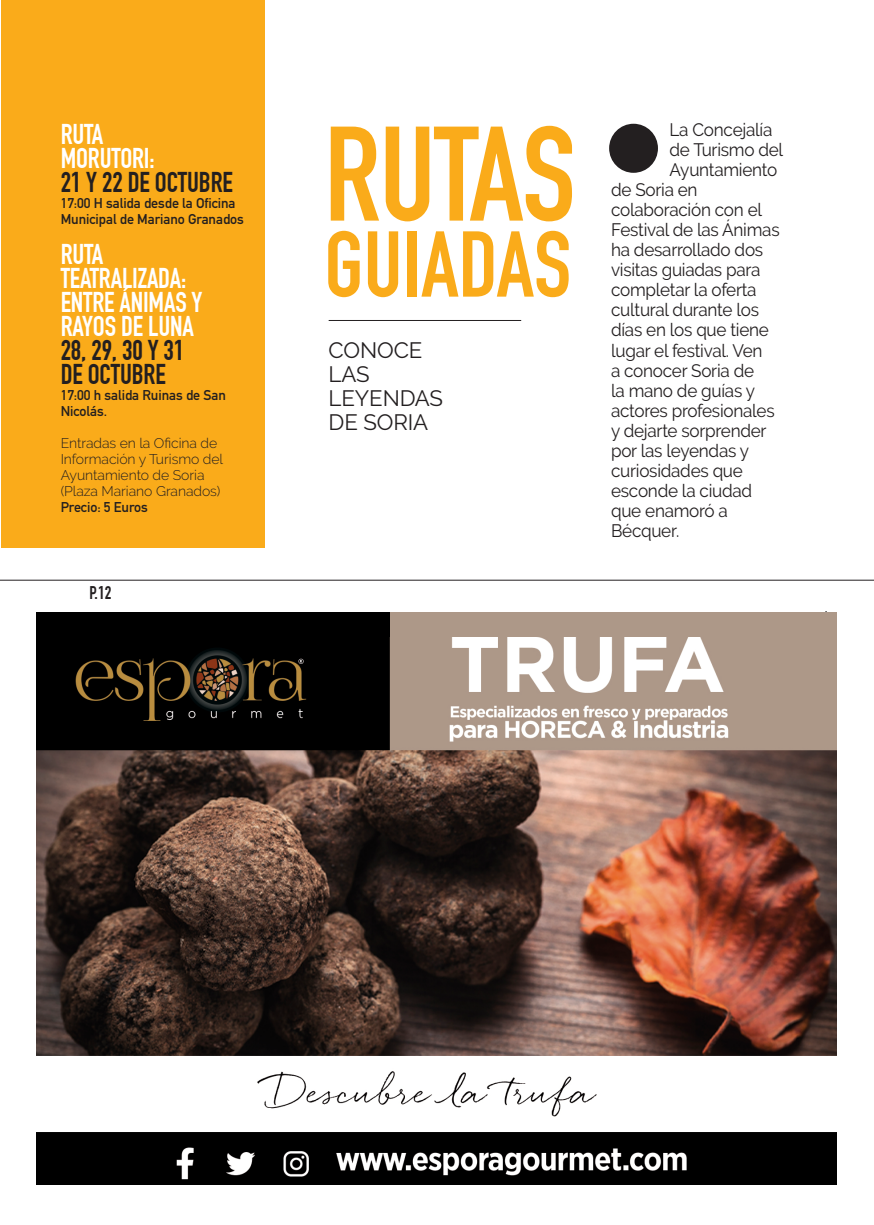
<style>
.page{position:relative;width:874px;height:1225px;background:#fff}
.page>*{position:absolute;margin:0;border:0;box-sizing:border-box;transform-origin:0 0}
.t1{font:700 132px "DIN Condensed";letter-spacing:-.01em;color:#faab1a}
.t2{font:700 91.6px "DIN Condensed";color:#faab1a}
.t3{font:700 28px/24px "DIN Condensed";letter-spacing:-.005em;color:#fff}
.t4{font:700 28px/24px "DIN Condensed";letter-spacing:-.005em;color:#231f20}
.t5{font:22.2px/24px "Raleway";letter-spacing:-.005em;color:#231f20}
.TEXTO1{font:18px "Raleway";letter-spacing:-.015em;color:#231f20;scale:.95 1}
.t6{font:700 18px "DIN Condensed";color:#231f20}
.t7{font:700 14px/16px "DIN Alternate";letter-spacing:-.005em;color:#231f20}
.t8{font:300 14px/16px "Raleway";letter-spacing:-.005em;color:#231f20}
</style>
<div class="page">
<div style="left:2px;top:0;width:263px;height:548px;background:#faab1a"></div>
<hr style="left:0;top:580px;width:873px;height:1px;background:#231f20">
<div style="left:608px;top:124px;width:49px;height:49px;background:#231f20;border-radius:50%"></div>
<hr style="left:328px;top:320px;width:193px;height:1px;background:#231f20">
<img style="left:37px;top:636px;width:799px;height:548px">
<div style="left:349px;top:612px;width:487px;height:24px;background:#ad9888"></div>
<div style="left:37px;top:612px;width:352px;height:24px;background:#000"></div>
<p class="t3" style="left:61px;top:122px;width:44px">RUTA</p>
<p class="t3" style="left:61px;top:146px;width:95px">MORUTORI:</p>
<p class="t4" style="left:61px;top:170px;width:174px">21 Y 22 DE OCTUBRE</p>
<p class="t7" style="left:61px;top:194px;width:185px">17:00 H salida desde la Oficina<br>Municipal de Mariano Granados</p>
<p class="t3" style="left:61px;top:242px;width:44px">RUTA</p>
<p class="t3" style="left:61px;top:266px;width:127px">TEATRALIZADA:</p>
<p class="t3" style="left:61px;top:290px;width:143px">ENTRE ÁNIMAS Y<br>RAYOS DE LUNA</p>
<p class="t4" style="left:61px;top:338px;width:125px">28, 29, 30 Y 31<br>DE OCTUBRE</p>
<p class="t7" style="left:61px;top:386px;width:167px">17:00 h salida Ruinas de San<br>Nicolás.</p>
<p class="t8" style="left:61px;top:435px;width:164px">Entradas en la Oficina de<br>Información y Turismo del<br>Ayuntamiento de Soria</p>
<p class="t8" style="left:61px;top:483px;width:161px">(Plaza Mariano Granados)</p>
<p class="t7" style="left:61px;top:498px;width:89px">Precio: 5 Euros</p>
<p class="t6" style="left:89px;top:582px;width:24px">P.12</p>
<p class="t1" style="left:324px;top:97px;width:253px">RUTAS</p>
<p class="t2" style="left:324px;top:211px;width:248px">GUIADAS</p>
<p class="t5" style="left:328px;top:338px;width:116px">CONOCE<br>LAS<br>LEYENDAS<br>DE SORIA</p>
<p class="TEXTO1" style="left:669px;top:120px;width:110px">La Concejalía</p>
<p class="TEXTO1" style="left:669px;top:140px;width:121px">de Turismo del</p>
<p class="TEXTO1" style="left:669px;top:160px;width:115px">Ayuntamiento</p>
<p class="TEXTO1" style="left:610px;top:180px;width:92px">de Soria en</p>
<p class="TEXTO1" style="left:610px;top:200px;width:160px">colaboración con el</p>
<p class="TEXTO1" style="left:610px;top:220px;width:179px">Festival de las Ánimas</p>
<p class="TEXTO1" style="left:610px;top:240px;width:162px">ha desarrollado dos</p>
<p class="TEXTO1" style="left:610px;top:260px;width:159px">visitas guiadas para</p>
<p class="TEXTO1" style="left:610px;top:280px;width:155px">completar la oferta</p>
<p class="TEXTO1" style="left:610px;top:300px;width:157px">cultural durante los</p>
<p class="TEXTO1" style="left:610px;top:320px;width:168px">días en los que tiene</p>
<p class="TEXTO1" style="left:610px;top:340px;width:161px">lugar el festival. Ven</p>
<p class="TEXTO1" style="left:610px;top:360px;width:152px">a conocer Soria de</p>
<p class="TEXTO1" style="left:610px;top:380px;width:153px">la mano de guías y</p>
<p class="TEXTO1" style="left:610px;top:400px;width:174px">actores profesionales</p>
<p class="TEXTO1" style="left:610px;top:420px;width:165px">y dejarte sorprender</p>
<p class="TEXTO1" style="left:610px;top:440px;width:147px">por las leyendas y</p>
<p class="TEXTO1" style="left:610px;top:460px;width:140px">curiosidades que</p>
<p class="TEXTO1" style="left:610px;top:480px;width:150px">esconde la ciudad</p>
<p class="TEXTO1" style="left:610px;top:500px;width:124px">que enamoró a</p>
<p class="TEXTO1" style="left:610px;top:520px;width:73px">Bécquer.</p>
</div>
